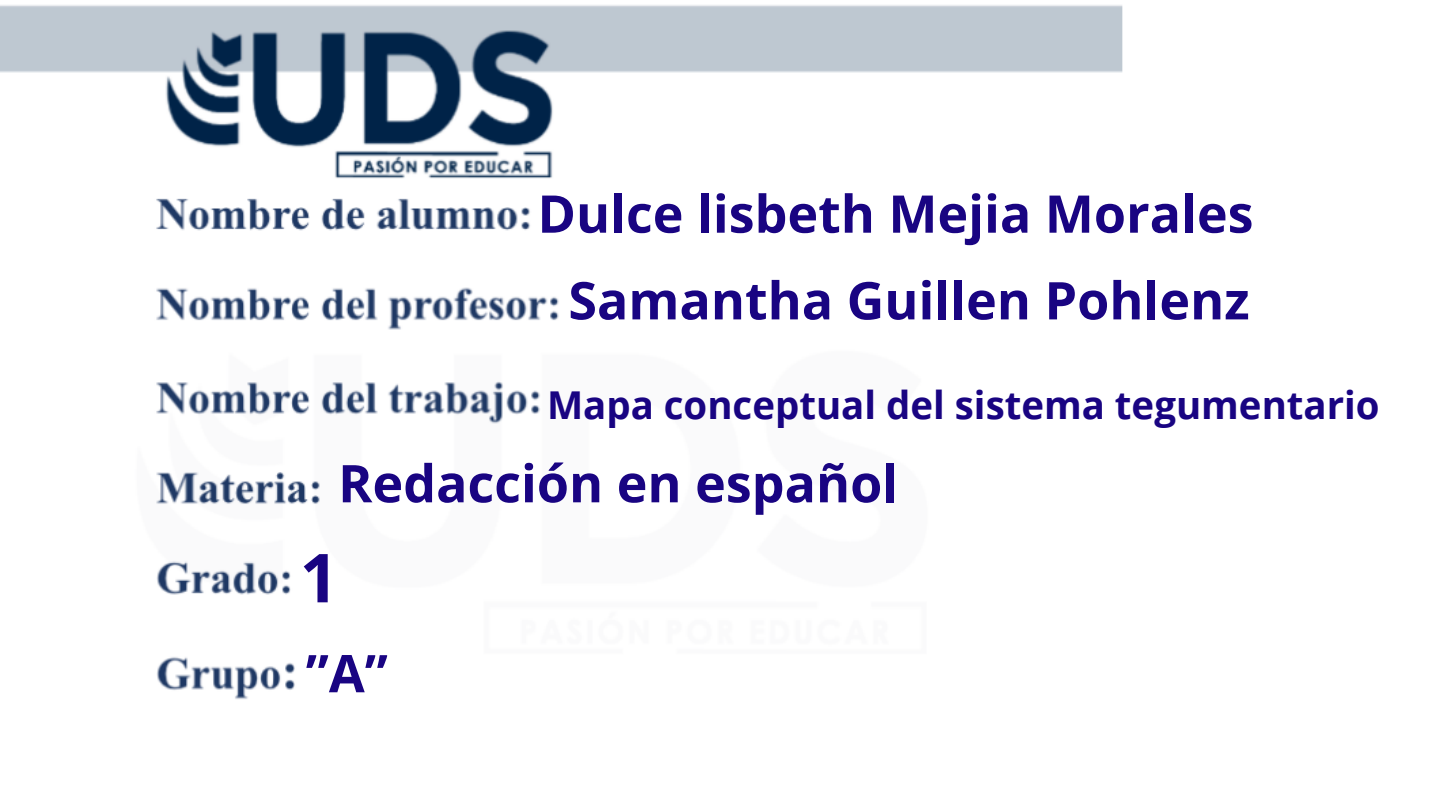
<style>
.page{position:relative;width:1440px;height:810px;background:#fff}
.page>*{position:absolute;margin:0;border:0;box-sizing:border-box;transform-origin:0 0}
.t1{font:700 67.6px "Open Sans";color:#190482}
.t2{font:700 52px "Open Sans";color:#190482}
.t3{font:700 38.4px "Open Sans";color:#190482}
</style>
<div class="page">
<img style="left:0;top:5px;width:1123px;height:694px">
<p class="t2" style="left:537px;top:177px;width:718px">Dulce lisbeth Mejia Morales</p>
<p class="t2" style="left:568px;top:264px;width:683px">Samantha Guillen Pohlenz</p>
<p class="t3" style="left:547px;top:378px;width:834px">Mapa conceptual del sistema tegumentario</p>
<p class="t2" style="left:338px;top:447px;width:562px">Redacción en español</p>
<p class="t1" style="left:300px;top:530px;width:40px">1</p>
<p class="t2" style="left:306px;top:637px;width:84px">”A”</p>
</div>
